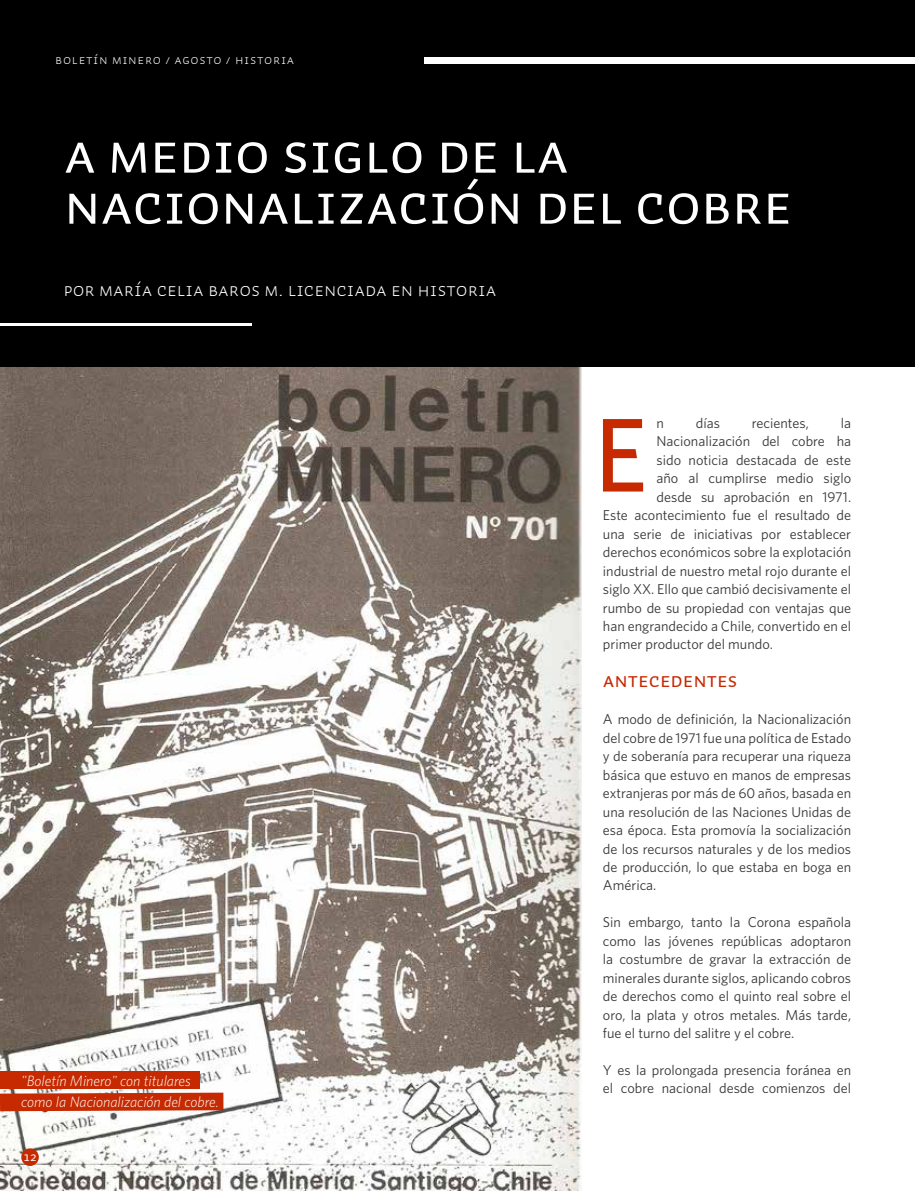
<style>
.page{position:relative;width:915px;height:1191px;background:#fff}
.page>*{position:absolute;margin:0;border:0;box-sizing:border-box;transform-origin:0 0}
.t1{font:58.5px/51px "Auto 2 Regular Sm Cp";letter-spacing:-.01em;color:#fff}
.t2{font:21px "Auto 2 Regular Sm Cp";color:#c72901}
.t3{font:19.5px "Auto 2 Light Sm Cp";color:#fff}
.t4{font:italic 300 15px/21px "Whitney";color:#fff}
.t5{font:14.25px/18.5px "Whitney";color:#373437;text-align:justify}
.t6{font:13.5px "Auto 2 Light Sm Cp";letter-spacing:.05em;color:#fff}
.t7{font:12.75px "Auto 2 Regular Sm Cp";color:#fff}
</style>
<div class="page">
<img style="left:0;top:366px;width:581px;height:825px">
<div style="left:0;top:0;width:914px;height:366px;background:#000"></div>
<hr style="left:0;top:323px;width:252px;height:3px;background:#fff">
<div style="left:424px;top:57px;width:490px;height:7px;background:#fff"></div>
<div style="left:21px;top:1148px;width:18px;height:18px;background:#c72901;border-radius:50%"></div>
<svg style="left:603px;top:419px;width:40px;height:72px"></svg>
<div style="left:0;top:1071px;width:200px;height:18px;background:#c72901"></div>
<svg style="left:0;top:1092px;width:223px;height:19px;background:#c93712"></svg>
<p class="t6" style="left:55px;top:51px;width:240px">BOLETÍN MINERO / agosto / HISTORIA</p>
<h1 class="t1" style="left:64px;top:129px;width:729px">A MEDIO SIGLO DE LA<br>NACIONALIZACIÓN DEL COBRE</h1>
<h3 class="t3" style="left:63px;top:278px;width:434px">Por María Celia Baros M. Licenciada en Historia</h3>
<p class="t4" style="left:21px;top:1069px;width:199px">"Boletín Minero" con titulares como la Nacionalización del cobre.</p>
<p class="t7" style="left:23px;top:1149px;width:15px">12</p>
<p class="t5" style="left:656px;top:413px;width:9px">n</p>
<p class="t5" style="left:695px;top:413px;width:26px">días</p>
<p class="t5" style="left:751px;top:413px;width:59px">recientes,</p>
<p class="t5" style="left:840px;top:413px;width:12px">la</p>
<p class="t5" style="left:656px;top:432px;width:196px">Nacionalización del cobre ha</p>
<p class="t5" style="left:656px;top:450px;width:196px">sido noticia destacada de este</p>
<p class="t5" style="left:656px;top:469px;width:196px">año al cumplirse medio siglo</p>
<p class="t5" style="left:656px;top:487px;width:196px">desde su aprobación en 1971.</p>
<p class="t5" style="left:602px;top:506px;width:250px">Este acontecimiento fue el resultado de</p>
<p class="t5" style="left:602px;top:524px;width:250px">una serie de iniciativas por establecer</p>
<p class="t5" style="left:602px;top:542px;width:250px">derechos económicos sobre la explotación</p>
<p class="t5" style="left:602px;top:561px;width:250px">industrial de nuestro metal rojo durante el</p>
<p class="t5" style="left:602px;top:579px;width:250px">siglo XX. Ello que cambió decisivamente el</p>
<p class="t5" style="left:602px;top:598px;width:250px">rumbo de su propiedad con ventajas que</p>
<p class="t5" style="left:602px;top:616px;width:250px">han engrandecido a Chile, convertido en el</p>
<p class="t5" style="left:602px;top:635px;width:171px">primer productor del mundo.</p>
<h2 class="t2" style="left:602px;top:668px;width:136px">ANTECEDENTES</h2>
<p class="t5" style="left:602px;top:710px;width:250px">A modo de definición, la Nacionalización del cobre de 1971 fue una política de Estado y de soberanía para recuperar una riqueza básica que estuvo en manos de empresas extranjeras por más de 60 años, basada en una resolución de las Naciones Unidas de esa época. Esta promovía la socialización de los recursos naturales y de los medios de producción, lo que estaba en boga en América.</p>
<p class="t5" style="left:602px;top:913px;width:250px">Sin embargo, tanto la Corona española como las jóvenes repúblicas adoptaron la costumbre de gravar la extracción de minerales durante siglos, aplicando cobros de derechos como el quinto real sobre el oro, la plata y otros metales. Más tarde, fue el turno del salitre y el cobre.</p>
<p class="t5" style="left:602px;top:1060px;width:250px">Y es la prolongada presencia foránea en el cobre nacional desde comienzos del</p>
</div>
